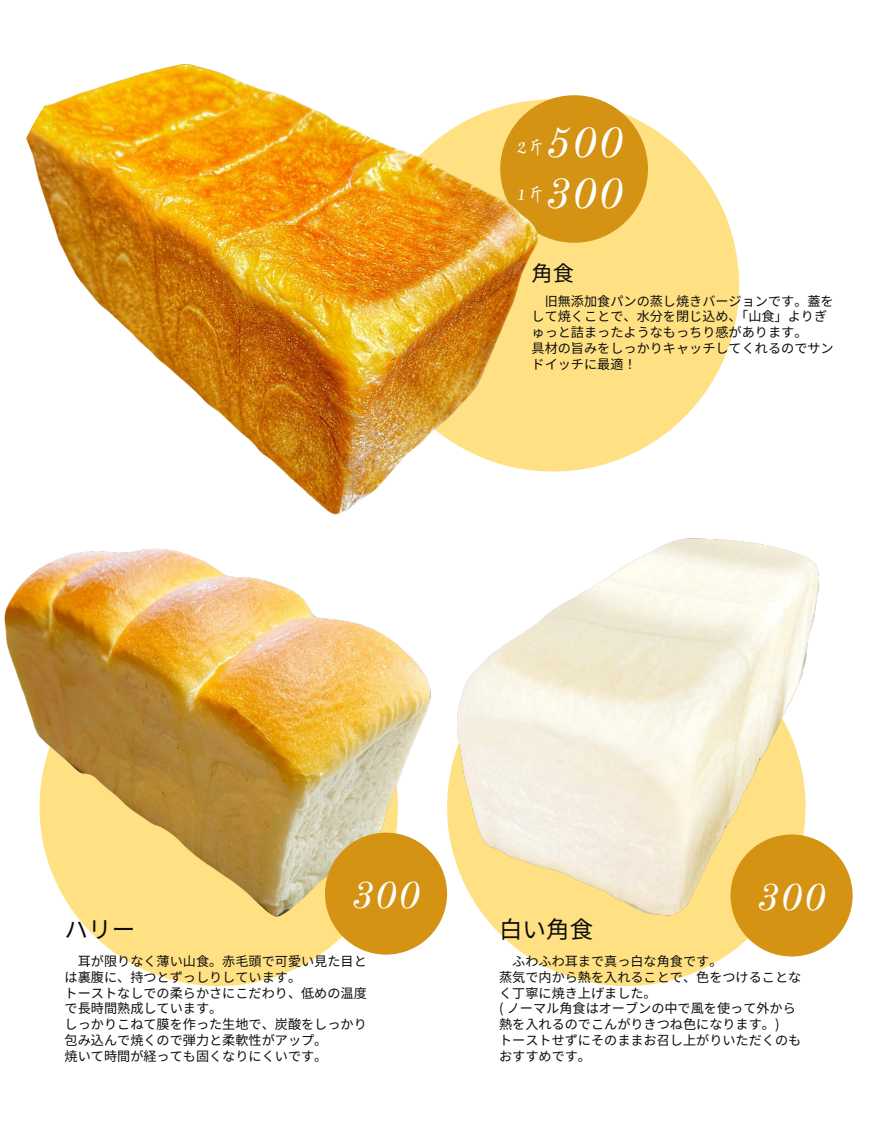
<style>
.page{position:relative;width:870px;height:1125px;background:#fff}
.page>*{position:absolute;margin:0;border:0;box-sizing:border-box;transform-origin:0 0}
.t1{font:italic 42.5px/51px "Old Standard TT";letter-spacing:.04em;color:#fff}
.t2{font:italic 37.62px "Old Standard TT";letter-spacing:.04em;color:#fff}
.t3{font:23.5px "Source Han Sans JP";color:#0d0c0a}
.t4{font:21.25px "Source Han Sans JP";color:#0d0c0a}
.t5{font:19.5px "Hello Font ID Tao Hua Shi Ti";color:#fff}
.t6{font:13.12px/15.8px "Source Han Sans JP";color:#0d0c0a}
</style>
<div class="page">
<div style="left:366px;top:99px;width:372px;height:373px;background:#ffe184;border-radius:50%"></div>
<img style="left:4px;top:548px;width:394px;height:438px">
<img style="left:398px;top:465px;width:455px;height:510px">
<div style="left:500px;top:95px;width:147px;height:148px;background:#d49313;border-radius:50%"></div>
<div style="left:325px;top:833px;width:122px;height:122px;background:#d49313;border-radius:50%"></div>
<div style="left:730px;top:835px;width:122px;height:122px;background:#d49313;border-radius:50%"></div>
<img style="left:26px;top:64px;width:526px;height:468px">
<h1 class="t1" style="left:545px;top:114px;width:79px">500<br>300</h1>
<h3 class="t5" style="left:517px;top:136px;width:30px">2斤</h3>
<h3 class="t5" style="left:515px;top:183px;width:31px">1斤</h3>
<h3 class="t4" style="left:531px;top:261px;width:44px">角食</h3>
<p class="t6" style="left:531px;top:293px;width:303px">　旧無添加食パンの蒸し焼きバージョンです。蓋をして焼くことで、水分を閉じ込め、「山食」よりぎゅっと詰まったようなもっちり感があります。<br>具材の旨みをしっかりキャッチしてくれるのでサンドイッチに最適！</p>
<h2 class="t2" style="left:351px;top:866px;width:70px">300</h2>
<h2 class="t2" style="left:756px;top:868px;width:70px">300</h2>
<h3 class="t3" style="left:65px;top:916px;width:72px">ハリー</h3>
<h3 class="t3" style="left:499px;top:916px;width:95px">白い角食</h3>
<p class="t6" style="left:65px;top:954px;width:303px">　耳が限りなく薄い山食。赤毛頭で可愛い見た目とは裏腹に、持つとずっしりしています。<br>トーストなしでの柔らかさにこだわり、低めの温度で長時間熟成しています。<br>しっかりこねて膜を作った生地で、炭酸をしっかり包み込んで焼くので弾力と柔軟性がアップ。<br>焼いて時間が経っても固くなりにくいです。</p>
<p class="t6" style="left:499px;top:954px;width:303px">　ふわふわ耳まで真っ白な角食です。<br>蒸気で内から熱を入れることで、色をつけることなく丁寧に焼き上げました。<br>( ノーマル角食はオーブンの中で風を使って外から熱を入れるのでこんがりきつね色になります。)<br>トーストせずにそのままお召し上がりいただくのもおすすめです。</p>
</div>
